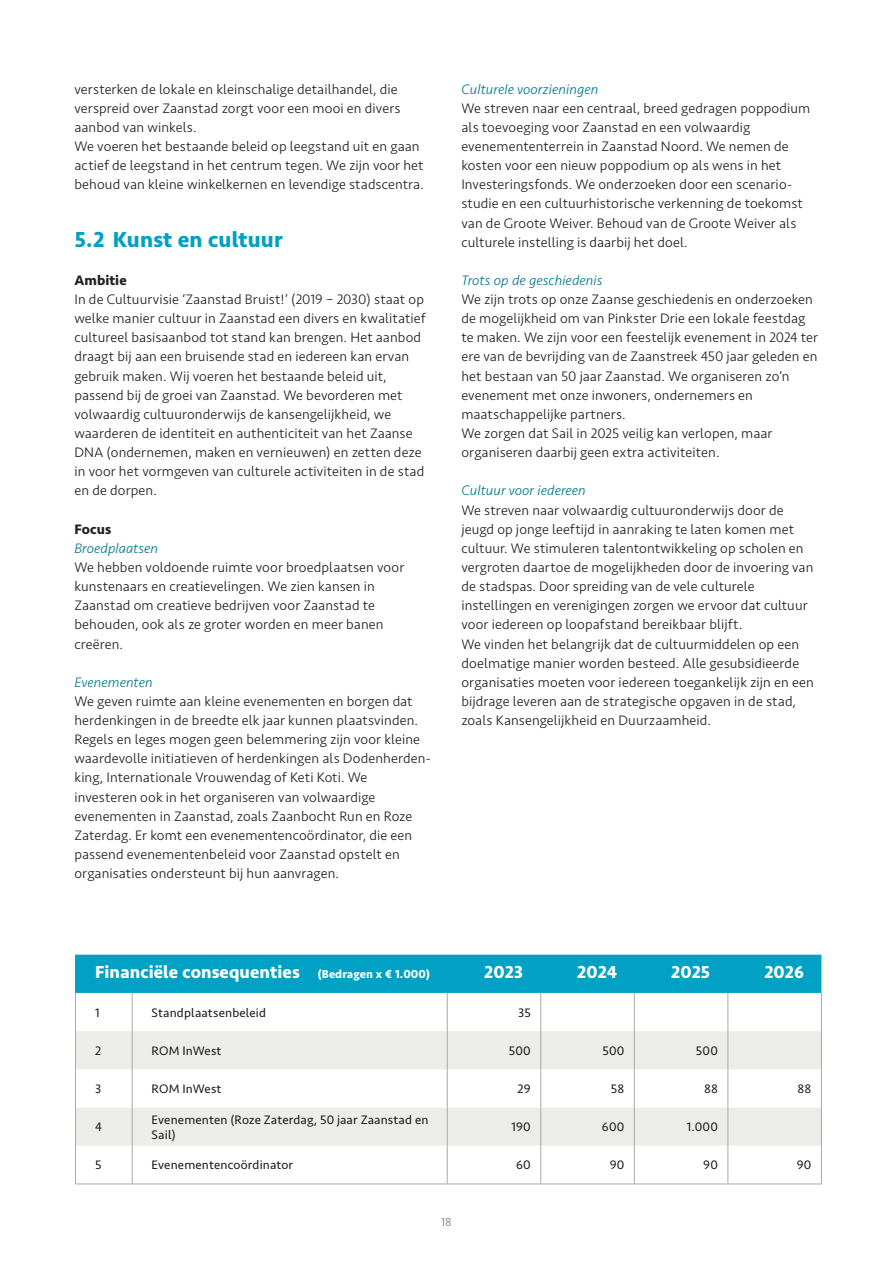
<style>
.page{position:relative;width:893px;height:1263px;background:#fff}
.page>*{position:absolute;margin:0;border:0;box-sizing:border-box;transform-origin:0 0}
.Hoofdkop_A4{font:700 22.5px "Seravek Basic";letter-spacing:.005em;color:#00a1c4}
.Tabel_kop{font:700 18px "Seravek Basic";letter-spacing:.005em;color:#fff}
.Plattetekst_basis_A4{font:300 14.25px/19.2px "Seravek Basic";letter-spacing:.005em;color:#231f20}
.Subparagraafkop_blau{font:italic 300 14.25px "Seravek Basic";letter-spacing:.005em;color:#00778d}
.Paragraafkopzwart_a4{font:700 14.25px "Seravek Basic";letter-spacing:.005em;color:#231f20}
.Tabel_tekst{font:12.75px/14.4px "Seravek Basic";letter-spacing:.01em;color:#231f20}
.Tabel_cijfers{font:12.75px "Seravek Basic";letter-spacing:.01em;color:#231f20}
.Tabel_tekst_BOLD{font:12.75px "Seravek Basic";letter-spacing:.015em;color:#231f20}
.Tabel_cijfers_BOLD{font:12.75px "Seravek Basic";color:#231f20}
.Tabel_kop-2{font:700 12px "Seravek Basic";letter-spacing:.005em;color:#fff}
.t1{font:300 12px "Seravek Basic";color:#7f7171}
</style>
<div class="page">
<div style="left:76px;top:955px;width:745px;height:38px;background:#00a1c4"></div>
<svg style="left:76px;top:1031px;width:745px;height:115px;fill:#ecece9"></svg>
<svg style="left:131px;top:1146px;width:598px;height:37px"></svg>
<hr style="left:132px;top:993px;width:1px;height:38px;background:#a9a9a4">
<hr style="left:132px;top:1031px;width:1px;height:38px;background:#a9a9a4">
<hr style="left:132px;top:1069px;width:1px;height:38px;background:#a9a9a4">
<hr style="left:132px;top:1107px;width:1px;height:39px;background:#a9a9a4">
<hr style="left:132px;top:1146px;width:1px;height:37px;background:#a9a9a4">
<hr style="left:447px;top:993px;width:1px;height:38px;background:#a9a9a4">
<hr style="left:447px;top:1031px;width:1px;height:38px;background:#a9a9a4">
<hr style="left:447px;top:1069px;width:1px;height:38px;background:#a9a9a4">
<hr style="left:447px;top:1107px;width:1px;height:39px;background:#a9a9a4">
<hr style="left:447px;top:1146px;width:1px;height:37px;background:#a9a9a4">
<hr style="left:540px;top:993px;width:1px;height:38px;background:#a9a9a4">
<hr style="left:540px;top:1031px;width:1px;height:38px;background:#a9a9a4">
<hr style="left:540px;top:1069px;width:1px;height:38px;background:#a9a9a4">
<hr style="left:540px;top:1107px;width:1px;height:39px;background:#a9a9a4">
<hr style="left:540px;top:1146px;width:1px;height:37px;background:#a9a9a4">
<hr style="left:634px;top:993px;width:1px;height:38px;background:#a9a9a4">
<hr style="left:727px;top:993px;width:1px;height:38px;background:#a9a9a4">
<hr style="left:634px;top:1031px;width:1px;height:38px;background:#a9a9a4">
<hr style="left:727px;top:1031px;width:1px;height:38px;background:#a9a9a4">
<hr style="left:634px;top:1069px;width:1px;height:38px;background:#a9a9a4">
<hr style="left:727px;top:1069px;width:1px;height:38px;background:#a9a9a4">
<hr style="left:634px;top:1107px;width:1px;height:39px;background:#a9a9a4">
<hr style="left:727px;top:1107px;width:1px;height:39px;background:#a9a9a4">
<hr style="left:634px;top:1146px;width:1px;height:37px;background:#a9a9a4">
<hr style="left:727px;top:1146px;width:1px;height:37px;background:#a9a9a4">
<hr style="left:821px;top:993px;width:1px;height:38px;background:#a9a9a4">
<hr style="left:821px;top:1031px;width:1px;height:38px;background:#a9a9a4">
<hr style="left:821px;top:1069px;width:1px;height:38px;background:#a9a9a4">
<hr style="left:821px;top:1107px;width:1px;height:39px;background:#a9a9a4">
<hr style="left:821px;top:1146px;width:1px;height:37px;background:#a9a9a4">
<hr style="left:75px;top:993px;width:1px;height:38px;background:#a9a9a4">
<hr style="left:75px;top:1031px;width:1px;height:38px;background:#a9a9a4">
<hr style="left:75px;top:1069px;width:1px;height:38px;background:#a9a9a4">
<hr style="left:75px;top:1107px;width:1px;height:39px;background:#a9a9a4">
<hr style="left:75px;top:1146px;width:1px;height:37px;background:#a9a9a4">
<hr style="left:75px;top:955px;width:1px;height:38px;background:#00a1c4">
<hr style="left:75px;top:1183px;width:57px;height:1px;background:#a9a9a4">
<hr style="left:132px;top:1183px;width:315px;height:1px;background:#a9a9a4">
<hr style="left:447px;top:1183px;width:94px;height:1px;background:#a9a9a4">
<hr style="left:541px;top:1183px;width:93px;height:1px;background:#a9a9a4">
<hr style="left:634px;top:1183px;width:94px;height:1px;background:#a9a9a4">
<hr style="left:728px;top:1183px;width:94px;height:1px;background:#a9a9a4">
<p class="Plattetekst_basis_A4" style="left:74px;top:79px;width:328px">versterken de lokale en kleinschalige detailhandel, die verspreid over Zaanstad zorgt voor een mooi en divers aanbod van winkels.</p>
<p class="Plattetekst_basis_A4" style="left:74px;top:137px;width:351px">We voeren het bestaande beleid op leegstand uit en gaan actief de leegstand in het centrum tegen. We zijn voor het behoud van kleine winkelkernen en levendige stadscentra.</p>
<p class="Hoofdkop_A4" style="left:74px;top:225px;width:210px">5.2 Kunst en cultuur</p>
<p class="Paragraafkopzwart_a4" style="left:74px;top:271px;width:54px">Ambitie</p>
<p class="Plattetekst_basis_A4" style="left:74px;top:290px;width:353px">In de Cultuurvisie ‘Zaanstad Bruist!’ (2019 – 2030) staat op welke manier cultuur in Zaanstad een divers en kwalitatief cultureel basisaanbod tot stand kan brengen. Het aanbod draagt bij aan een bruisende stad en iedereen kan ervan gebruik maken. Wij voeren het bestaande beleid uit, passend bij de groei van Zaanstad. We bevorderen met volwaardig cultuuronderwijs de kansengelijkheid, we waarderen de identiteit en authenticiteit van het Zaanse DNA (ondernemen, maken en vernieuwen) en zetten deze in voor het vormgeven van culturele activiteiten in de stad en de dorpen.</p>
<p class="Paragraafkopzwart_a4" style="left:74px;top:520px;width:38px">Focus</p>
<p class="Subparagraafkop_blau" style="left:74px;top:540px;width:85px">Broedplaatsen</p>
<p class="Plattetekst_basis_A4" style="left:74px;top:558px;width:331px">We hebben voldoende ruimte voor broedplaatsen voor kunstenaars en creatievelingen. We zien kansen in Zaanstad om creatieve bedrijven voor Zaanstad te behouden, ook als ze groter worden en meer banen creëren.</p>
<p class="Subparagraafkop_blau" style="left:74px;top:674px;width:80px">Evenementen</p>
<p class="Plattetekst_basis_A4" style="left:74px;top:691px;width:358px">We geven ruimte aan kleine evenementen en borgen dat herdenkingen in de breedte elk jaar kunnen plaatsvinden.<br>Regels en leges mogen geen belemmering zijn voor kleine waardevolle initiatieven of herdenkingen als Dodenherden&shy;king, Internationale Vrouwendag of Keti Koti. We investeren ook in het organiseren van volwaardige evenementen in Zaanstad, zoals Zaanbocht Run en Roze Zaterdag. Er komt een evenementencoördinator, die een passend evenementenbeleid voor Zaanstad opstelt en organisaties ondersteunt bij hun aanvragen.</p>
<p class="Subparagraafkop_blau" style="left:461px;top:80px;width:138px">Culturele voorzieningen</p>
<p class="Plattetekst_basis_A4" style="left:461px;top:98px;width:350px">We streven naar een centraal, breed gedragen poppodium als toevoeging voor Zaanstad en een volwaardig evenemententerrein in Zaanstad Noord. We nemen de kosten voor een nieuw poppodium op als wens in het Investeringsfonds. We onderzoeken door een scenario&shy;studie en een cultuurhistorische verkenning de toekomst van de Groote Weiver. Behoud van de Groote Weiver als culturele instelling is daarbij het doel.</p>
<p class="Subparagraafkop_blau" style="left:461px;top:272px;width:143px">Trots op de geschiedenis</p>
<p class="Plattetekst_basis_A4" style="left:461px;top:290px;width:358px">We zijn trots op onze Zaanse geschiedenis en onderzoeken de mogelijkheid om van Pinkster Drie een lokale feestdag te maken. We zijn voor een feestelijk evenement in 2024 ter ere van de bevrijding van de Zaanstreek 450 jaar geleden en het bestaan van 50 jaar Zaanstad. We organiseren zo’n evenement met onze inwoners, ondernemers en maatschappelijke partners.</p>
<p class="Plattetekst_basis_A4" style="left:461px;top:424px;width:313px">We zorgen dat Sail in 2025 veilig kan verlopen, maar organiseren daarbij geen extra activiteiten.</p>
<p class="Subparagraafkop_blau" style="left:461px;top:482px;width:126px">Cultuur voor iedereen</p>
<p class="Plattetekst_basis_A4" style="left:461px;top:500px;width:354px">We streven naar volwaardig cultuuronderwijs door de jeugd op jonge leeftijd in aanraking te laten komen met cultuur. We stimuleren talentontwikkeling op scholen en vergroten daartoe de mogelijkheden door de invoering van de stadspas. Door spreiding van de vele culturele instellingen en verenigingen zorgen we ervoor dat cultuur voor iedereen op loopafstand bereikbaar blijft.</p>
<p class="Plattetekst_basis_A4" style="left:461px;top:634px;width:354px">We vinden het belangrijk dat de cultuurmiddelen op een doelmatige manier worden besteed. Alle gesubsidieerde organisaties moeten voor iedereen toegankelijk zijn en een bijdrage leveren aan de strategische opgaven in de stad, zoals Kansengelijkheid en Duurzaamheid.</p>
<p class="Tabel_kop" style="left:95px;top:961px;width:206px">Financiële consequenties</p>
<p class="Tabel_kop-2" style="left:317px;top:967px;width:115px">(Bedragen x € 1.000)</p>
<p class="Tabel_kop" style="left:484px;top:961px;width:40px">2023</p>
<p class="Tabel_kop" style="left:577px;top:961px;width:41px">2024</p>
<p class="Tabel_kop" style="left:671px;top:961px;width:41px">2025</p>
<p class="Tabel_kop" style="left:764px;top:961px;width:41px">2026</p>
<p class="Tabel_tekst" style="left:95px;top:1005px;width:6px">1</p>
<p class="Tabel_tekst_BOLD" style="left:152px;top:1005px;width:116px">Standplaatsenbeleid</p>
<p class="Tabel_cijfers_BOLD" style="left:518px;top:1005px;width:14px">35</p>
<p class="Tabel_tekst" style="left:95px;top:1043px;width:8px">2</p>
<p class="Tabel_tekst" style="left:152px;top:1043px;width:71px">ROM InWest</p>
<p class="Tabel_cijfers" style="left:509px;top:1043px;width:24px">500</p>
<p class="Tabel_cijfers" style="left:602px;top:1043px;width:24px">500</p>
<p class="Tabel_cijfers" style="left:696px;top:1043px;width:24px">500</p>
<p class="Tabel_tekst" style="left:95px;top:1082px;width:8px">3</p>
<p class="Tabel_tekst" style="left:152px;top:1082px;width:71px">ROM InWest</p>
<p class="Tabel_cijfers" style="left:518px;top:1081px;width:15px">29</p>
<p class="Tabel_cijfers" style="left:611px;top:1081px;width:15px">58</p>
<p class="Tabel_cijfers" style="left:704px;top:1081px;width:15px">88</p>
<p class="Tabel_cijfers" style="left:797px;top:1081px;width:15px">88</p>
<p class="Tabel_tekst" style="left:95px;top:1120px;width:8px">4</p>
<p class="Tabel_tekst" style="left:152px;top:1113px;width:278px">Evenementen (Roze Zaterdag, 50 jaar Zaanstad en<br>Sail)</p>
<p class="Tabel_cijfers" style="left:512px;top:1119px;width:21px">190</p>
<p class="Tabel_cijfers" style="left:602px;top:1119px;width:24px">600</p>
<p class="Tabel_cijfers" style="left:687px;top:1119px;width:33px">1.000</p>
<p class="Tabel_tekst" style="left:95px;top:1158px;width:8px">5</p>
<p class="Tabel_tekst" style="left:152px;top:1158px;width:143px">Evenementencoördinator</p>
<p class="Tabel_cijfers" style="left:516px;top:1157px;width:16px">60</p>
<p class="Tabel_cijfers" style="left:610px;top:1157px;width:16px">90</p>
<p class="Tabel_cijfers" style="left:703px;top:1157px;width:16px">90</p>
<p class="Tabel_cijfers" style="left:797px;top:1157px;width:16px">90</p>
<p class="t1" style="left:441px;top:1215px;width:12px">18</p>
</div>
